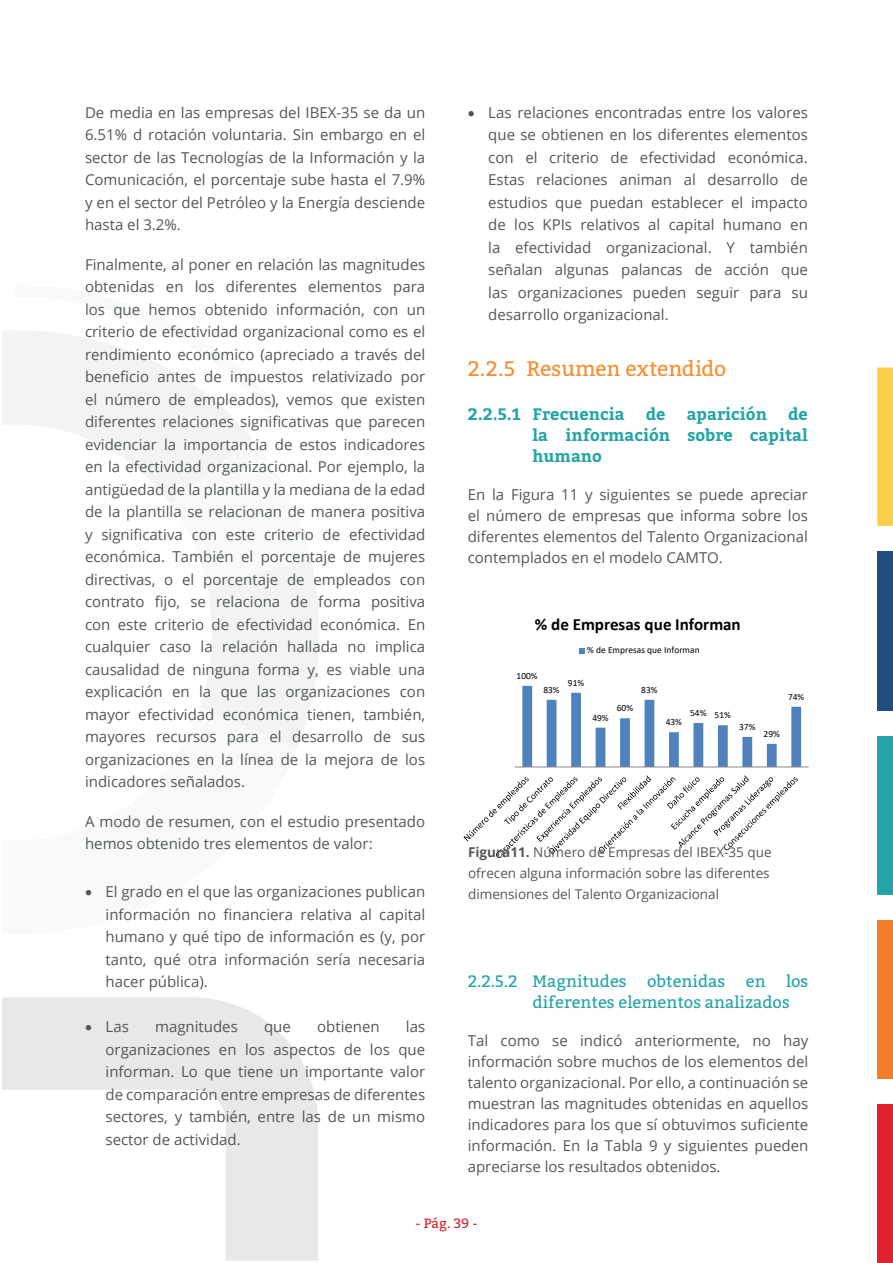
<style>
.page{position:relative;width:893px;height:1263px;background:#fff}
.page>*{position:absolute;margin:0;border:0;box-sizing:border-box;transform-origin:0 0}
.t1{font:21px "Bitter";letter-spacing:-.005em;color:#f68f32}
.t2{font:700 17.1px "Calibri";color:#000}
.t3{font:700 16.5px/21px "Bitter";color:#25a4a7;text-align:justify}
.t4{font:16.5px/21px "Bitter";color:#25a4a7}
.CAMTO01{font:15px/22.5px "Open Sans";color:#535657;text-align:justify}
.CAMTO01-2{font:13.5px/21px "Open Sans";color:#535657}
.t5{font:13.5px "Bitter";color:#d1232a}
.t6{font:9.45px "Calibri";color:#000}
.s1{font-weight:700}
</style>
<div class="page">
<div style="left:877px;top:1105px;width:16px;height:158px;background:#e0222e"></div>
<div style="left:877px;top:920px;width:16px;height:158px;background:#f47d2c"></div>
<div style="left:877px;top:736px;width:16px;height:158px;background:#25a4a7"></div>
<div style="left:877px;top:551px;width:16px;height:160px;background:#214e81"></div>
<div style="left:877px;top:368px;width:16px;height:158px;background:#fbce49"></div>
<svg style="left:3px;top:997px;width:315px;height:264px"></svg>
<svg style="left:3px;top:330px;width:316px;height:417px"></svg>
<svg style="left:463px;top:648px;width:346px;height:210px"></svg>
<p class="CAMTO01" style="left:85px;top:101px;width:342px">De media en las empresas del IBEX-35 se da un 6.51% d rotación voluntaria. Sin embargo en el sector de las Tecnologías de la Información y la Comunicación, el porcentaje sube hasta el 7.9% y en el sector del Petróleo y la Energía desciende hasta el 3.2%.</p>
<p class="CAMTO01" style="left:85px;top:253px;width:342px">Finalmente, al poner en relación las magnitudes obtenidas en los diferentes elementos para los que hemos obtenido información, con un criterio de efectividad organizacional como es el rendimiento económico (apreciado a través del beneficio antes de impuestos relativizado por el número de empleados), vemos que existen diferentes relaciones significativas que parecen evidenciar la importancia de estos indicadores en la efectividad organizacional. Por ejemplo, la antigüedad de la plantilla y la mediana de la edad de la plantilla se relacionan de manera positiva y significativa con este criterio de efectividad económica. También el porcentaje de mujeres directivas, o el porcentaje de empleados con contrato fijo, se relaciona de forma positiva con este criterio de efectividad económica. En cualquier caso la relación hallada no implica causalidad de ninguna forma y, es viable una explicación en la que las organizaciones con mayor efectividad económica tienen, también, mayores recursos para el desarrollo de sus organizaciones en la línea de la mejora de los indicadores señalados.</p>
<p class="CAMTO01" style="left:85px;top:810px;width:342px">A modo de resumen, con el estudio presentado hemos obtenido tres elementos de valor:</p>
<p class="CAMTO01" style="left:106px;top:880px;width:321px;text-indent:-21px">• El grado en el que las organizaciones publican información no financiera relativa al capital humano y qué tipo de información es (y, por tanto, qué otra información sería necesaria hacer pública).</p>
<p class="CAMTO01" style="left:85px;top:1015px;width:45px">• Las</p>
<p class="CAMTO01" style="left:155px;top:1015px;width:84px">magnitudes</p>
<p class="CAMTO01" style="left:264px;top:1015px;width:28px">que</p>
<p class="CAMTO01" style="left:317px;top:1015px;width:64px">obtienen</p>
<p class="CAMTO01" style="left:106px;top:1015px;width:321px;text-indent:300px">las organizaciones en los aspectos de los que informan. Lo que tiene un importante valor de comparación entre empresas de diferentes sectores, y también, entre las de un mismo sector de actividad.</p>
<p class="CAMTO01" style="left:488px;top:101px;width:321px;text-indent:-21px">• Las relaciones encontradas entre los valores que se obtienen en los diferentes elementos con el criterio de efectividad económica.<br>Estas relaciones animan al desarrollo de estudios que puedan establecer el impacto de los KPIs relativos al capital humano en la efectividad organizacional. Y también señalan algunas palancas de acción que las organizaciones pueden seguir para su desarrollo organizacional.</p>
<p class="t1" style="left:468px;top:353px;width:260px">2.2.5 Resumen extendido</p>
<p class="t3" style="left:468px;top:404px;width:158px">2.2.5.1 Frecuencia</p>
<p class="t3" style="left:646px;top:404px;width:21px">de</p>
<p class="t3" style="left:687px;top:404px;width:82px">aparición</p>
<p class="t3" style="left:533px;top:404px;width:277px;text-indent:256px">de la información sobre capital humano</p>
<p class="CAMTO01" style="left:468px;top:484px;width:342px;line-height:21px">En la Figura 11 y siguientes se puede apreciar el número de empresas que informa sobre los diferentes elementos del Talento Organizacional contemplados en el modelo CAMTO.</p>
<p class="t2" style="left:535px;top:612px;width:207px">% de Empresas que Informan</p>
<p class="t6" style="left:587px;top:643px;width:114px">% de Empresas que Informan</p>
<p class="t6" style="left:517px;top:669px;width:23px">100%</p>
<p class="t6" style="left:543px;top:683px;width:18px">83%</p>
<p class="t6" style="left:568px;top:676px;width:18px">91%</p>
<p class="t6" style="left:592px;top:711px;width:18px">49%</p>
<p class="t6" style="left:617px;top:702px;width:18px">60%</p>
<p class="t6" style="left:641px;top:683px;width:18px">83%</p>
<p class="t6" style="left:666px;top:716px;width:18px">43%</p>
<p class="t6" style="left:690px;top:707px;width:42px">54% 51%</p>
<p class="t6" style="left:739px;top:720px;width:18px">37%</p>
<p class="t6" style="left:788px;top:690px;width:18px">74%</p>
<p class="t6" style="left:763px;top:727px;width:18px">29%</p>
<p class="CAMTO01-2" style="left:468px;top:841px;width:305px"><span class="s1">Figura11.</span> Número de Empresas del IBEX-35 que ofrecen alguna información sobre las diferentes dimensiones del Talento Organizacional</p>
<p class="t4" style="left:533px;top:970px;width:277px;text-indent:-65px">2.2.5.2 Magnitudes obtenidas en los diferentes elementos analizados</p>
<p class="CAMTO01" style="left:468px;top:1029px;width:342px;line-height:21px">Tal como se indicó anteriormente, no hay información sobre muchos de los elementos del talento organizacional. Por ello, a continuación se muestran las magnitudes obtenidas en aquellos indicadores para los que sí obtuvimos suficiente información. En la Tabla 9 y siguientes pueden apreciarse los resultados obtenidos.</p>
<p class="t5" style="left:415px;top:1214px;width:63px">- Pág. 39 -</p>
</div>
